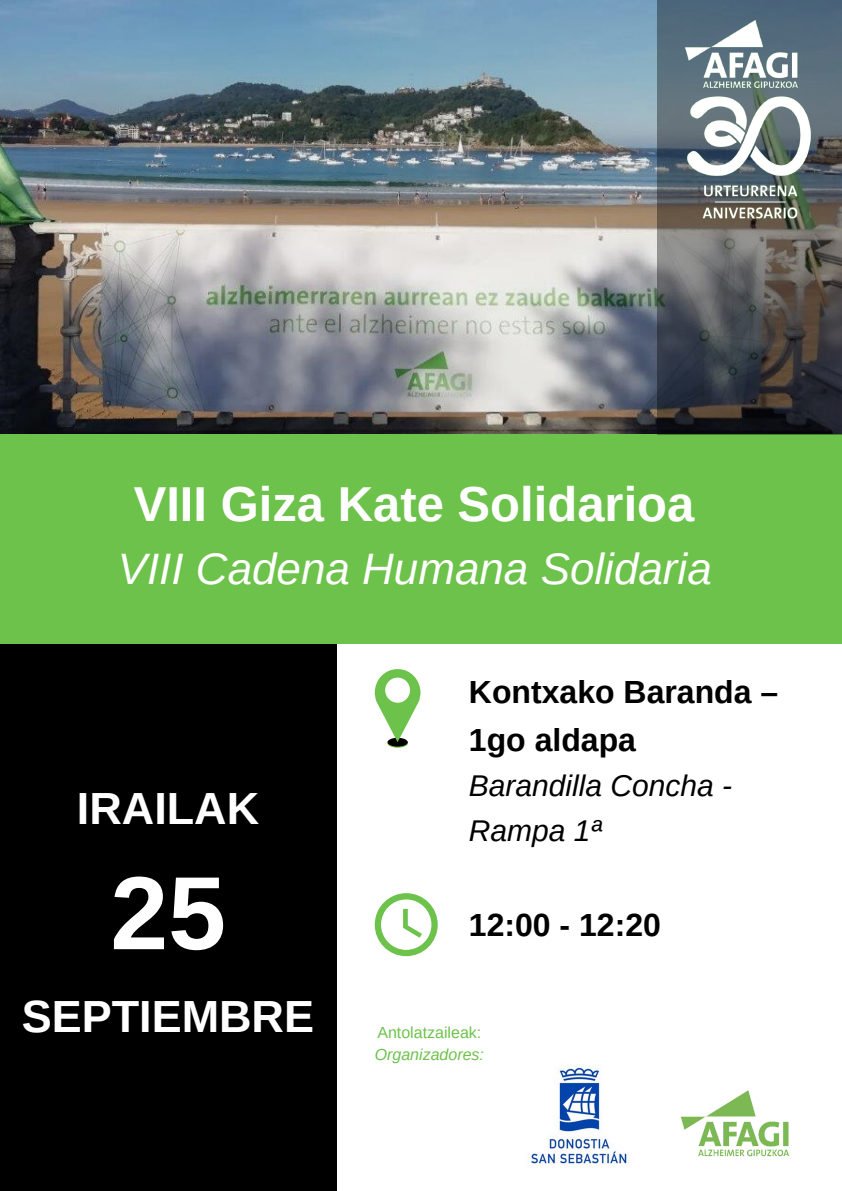
<style>
.page{position:relative;width:842px;height:1191px;background:#fff}
.page>*{position:absolute;margin:0;border:0;box-sizing:border-box;transform-origin:0 0}
.t1{font:700 104px "Arimo";color:#fff}
.t2{font:700 49px "Arimo";color:#fff}
.t3{font:700 45px "Arimo";color:#fff}
.t4{font:italic 44px "Arimo";color:#fff}
.t5{font:700 32px/48px "Arimo";color:#000}
.t6{font:italic 30px/45px "Arimo";color:#000}
.t7{font:16px "Arimo";color:#6cc24a}
.t8{font:italic 16px "Arimo";color:#6cc24a}
</style>
<div class="page">
<img style="left:0;top:0;width:657px;height:434px">
<div style="left:0;top:434px;width:842px;height:209px;background:#6cc24a"></div>
<svg style="left:657px;top:247px;width:185px;height:187px;background:#454447"></svg>
<img style="left:654px;top:0;width:188px;height:247px">
<img style="left:531px;top:1067px;width:96px;height:97px">
<div style="left:0;top:644px;width:337px;height:546px;background:#000"></div>
<svg style="left:387px;top:738px;width:21px;height:9px"></svg>
<div style="left:387px;top:737px;width:21px;height:9px;background:#000;border-radius:50%"></div>
<svg style="left:375px;top:669px;width:45px;height:73px"></svg>
<div style="left:385px;top:677px;width:25px;height:25px;background:#fff;border-radius:50%"></div>
<svg style="left:375px;top:893px;width:63px;height:63px"></svg>
<img style="left:680px;top:1090px;width:109px;height:67px">
<p class="t2" style="left:134px;top:476px;width:562px">VIII Giza Kate Solidarioa</p>
<p class="t4" style="left:118px;top:544px;width:596px">VIII Cadena Humana Solidaria</p>
<p class="t3" style="left:77px;top:783px;width:184px">IRAILAK</p>
<p class="t1" style="left:110px;top:854px;width:117px">25</p>
<p class="t3" style="left:22px;top:991px;width:294px">SEPTIEMBRE</p>
<p class="t5" style="left:469px;top:667px;width:311px">Kontxako Baranda –<br>1go aldapa</p>
<p class="t6" style="left:469px;top:763px;width:265px">Barandilla Concha -<br>Rampa 1ª</p>
<p class="t5" style="left:469px;top:900px;width:194px">12:00 - 12:20</p>
<p class="t7" style="left:377px;top:1023px;width:105px">Antolatzaileak:</p>
<p class="t8" style="left:375px;top:1045px;width:111px">Organizadores:</p>
</div>
